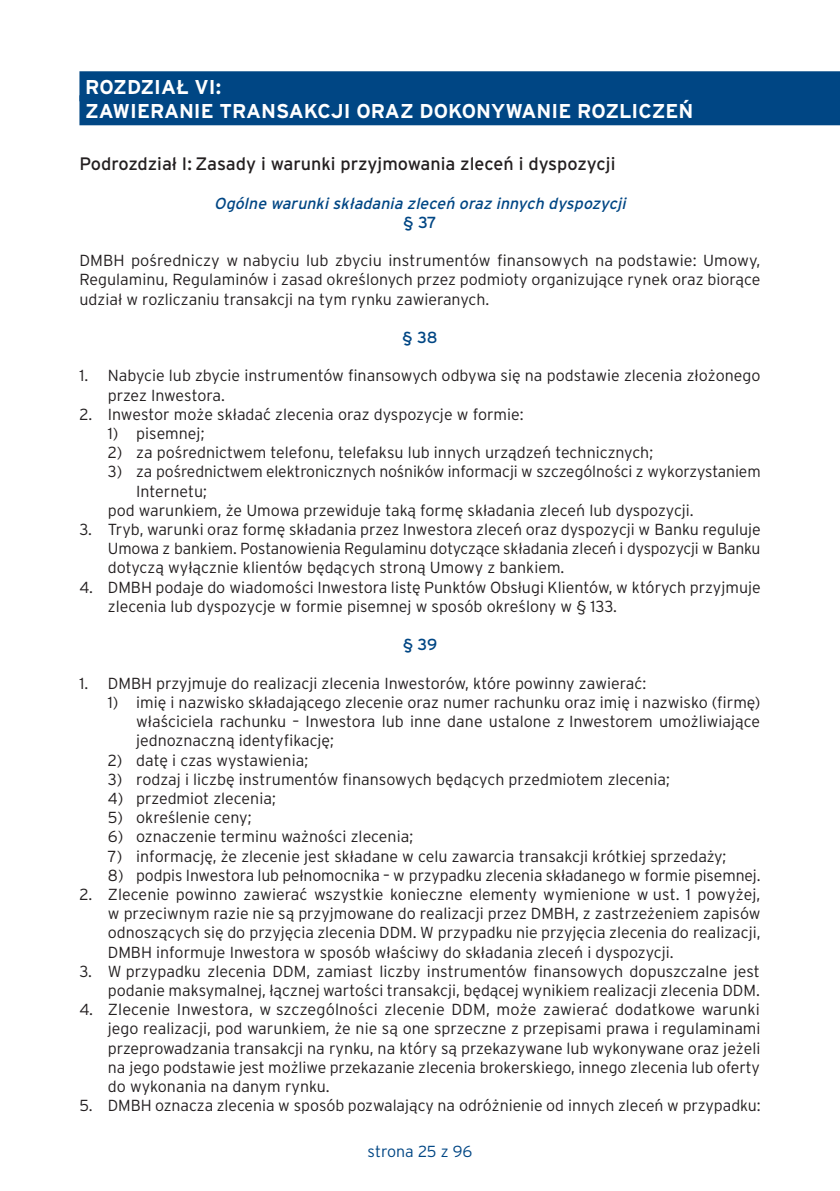
<style>
.page{position:relative;width:840px;height:1191px;background:#fff}
.page>*{position:absolute;margin:0;border:0;box-sizing:border-box;transform-origin:0 0}
.t1{font:700 20px/24px "Interstate Pl";color:#fff}
.t2{font:18px "Interstate Pl";color:#231f20}
.t3{font:300 16px/19.2px "Interstate Pl";color:#231f20;text-align:justify}
.t4{font:italic 16px "Interstate Pl";color:#004684}
.t5{font:300 16px "Interstate Pl";color:#004684}
.t6{font:16px "Interstate Pl";color:#004684}
</style>
<div class="page">
<div style="left:79px;top:71px;width:760px;height:30px;background:#004684"></div>
<div style="left:79px;top:95px;width:760px;height:30px;background:#004684"></div>
<p class="t1" style="left:85px;top:75px;width:609px">ROZDZIAŁ VI:<br>ZAWIERANIE TRANSAKCJI ORAZ DOKONYWANIE ROZLICZEŃ</p>
<p class="t2" style="left:79px;top:154px;width:537px">Podrozdział I: Zasady i warunki przyjmowania zleceń i dyspozycji</p>
<p class="t4" style="left:214px;top:194px;width:416px">Ogólne warunkiskładania zleceń oraz innych dyspozycji</p>
<p class="t6" style="left:403px;top:213px;width:35px">§ 37</p>
<p class="t3" style="left:79px;top:251px;width:682px">DMBH pośredniczy w nabyciu lub zbyciu instrumentów finansowych na podstawie: Umowy, Regulaminu, Regulaminów i zasad określonych przez podmioty organizujące rynek oraz biorące udział w rozliczaniu transakcji na tym rynku zawieranych.</p>
<p class="t6" style="left:402px;top:328px;width:37px">§ 38</p>
<p class="t3" style="left:108px;top:366px;width:653px;text-indent:-28px">1. Nabycie lub zbycie instrumentów finansowych odbywa się na podstawie zlecenia złożonego przez Inwestora.</p>
<p class="t3" style="left:79px;top:404px;width:445px">2. Inwestor może składać zlecenia oraz dyspozycje w formie:</p>
<p class="t3" style="left:108px;top:423px;width:98px">1) pisemnej;</p>
<p class="t3" style="left:108px;top:443px;width:546px">2) za pośrednictwem telefonu, telefaksu lub innych urządzeń technicznych;</p>
<p class="t3" style="left:108px;top:462px;width:654px">3) za pośrednictwem elektronicznych nośników informacji w szczególności z wykorzystaniem</p>
<p class="t3" style="left:136px;top:481px;width:72px">Internetu;</p>
<p class="t3" style="left:108px;top:500px;width:587px">pod warunkiem, że Umowa przewiduje taką formę składania zleceń lub dyspozycji.</p>
<p class="t3" style="left:108px;top:519px;width:654px;text-indent:-28px">3. Tryb, warunki oraz formę składania przez Inwestora zleceń oraz dyspozycji w Banku reguluje Umowa z bankiem. Postanowienia Regulaminu dotyczące składania zleceń i dyspozycji w Banku dotyczą wyłącznie klientów będących stroną Umowy z bankiem.</p>
<p class="t3" style="left:108px;top:577px;width:654px;text-indent:-28px">4. DMBH podaje do wiadomości Inwestora listę Punktów Obsługi Klientów, w których przyjmuje zlecenia lub dyspozycje w formie pisemnej w sposób określony w § 133.</p>
<p class="t6" style="left:402px;top:635px;width:36px">§ 39</p>
<p class="t3" style="left:79px;top:673px;width:568px">1. DMBH przyjmuje do realizacji zlecenia Inwestorów, które powinny zawierać:</p>
<p class="t3" style="left:136px;top:692px;width:625px;text-indent:-28px">1) imię i nazwisko składającego zlecenie oraz numer rachunku oraz imię i nazwisko (firmę) właściciela rachunku – Inwestora lub inne dane ustalone z Inwestorem umożliwiające jednoznaczną identyfikację;</p>
<p class="t3" style="left:108px;top:750px;width:202px">2) datę i czas wystawienia;</p>
<p class="t3" style="left:108px;top:769px;width:563px">3) rodzaj i liczbę instrumentów finansowych będących przedmiotem zlecenia;</p>
<p class="t3" style="left:108px;top:788px;width:169px">4) przedmiot zlecenia;</p>
<p class="t3" style="left:108px;top:807px;width:145px">5) określenie ceny;</p>
<p class="t3" style="left:108px;top:827px;width:307px">6) oznaczenie terminu ważności zlecenia;</p>
<p class="t3" style="left:108px;top:846px;width:619px">7) informację, że zlecenie jest składane w celu zawarcia transakcji krótkiej sprzedaży;</p>
<p class="t3" style="left:108px;top:865px;width:654px">8) podpis Inwestora lub pełnomocnika – w przypadku zlecenia składanego w formie pisemnej.</p>
<p class="t3" style="left:108px;top:884px;width:654px;text-indent:-28px">2. Zlecenie powinno zawierać wszystkie konieczne elementy wymienione w ust. 1 powyżej, w przeciwnym razie nie są przyjmowane do realizacji przez DMBH, z zastrzeżeniem zapisów odnoszących się do przyjęcia zlecenia DDM. W przypadku nie przyjęcia zlecenia do realizacji, DMBH informuje Inwestora w sposób właściwy do składania zleceń i dyspozycji.</p>
<p class="t3" style="left:79px;top:961px;width:681px;text-align:right">3. W przypadku zlecenia DDM, zamiast liczby instrumentów finansowych dopuszczalne jest podanie maksymalnej, łącznej wartości transakcji, będącej wynikiem realizacji zlecenia DDM.</p>
<p class="t3" style="left:108px;top:999px;width:654px;text-indent:-28px">4. Zlecenie Inwestora, w szczególności zlecenie DDM, może zawierać dodatkowe warunki jego realizacji, pod warunkiem, że nie są one sprzeczne z przepisami prawa i regulaminami przeprowadzania transakcji na rynku, na który są przekazywane lub wykonywane oraz jeżeli na jego podstawie jest możliwe przekazanie zlecenia brokerskiego, innego zlecenia lub oferty do wykonania na danym rynku.</p>
<p class="t3" style="left:79px;top:1095px;width:682px">5. DMBH oznacza zlecenia w sposób pozwalający na odróżnienie od innych zleceń w przypadku:</p>
<p class="t5" style="left:367px;top:1142px;width:106px">strona 25 z 96</p>
</div>
